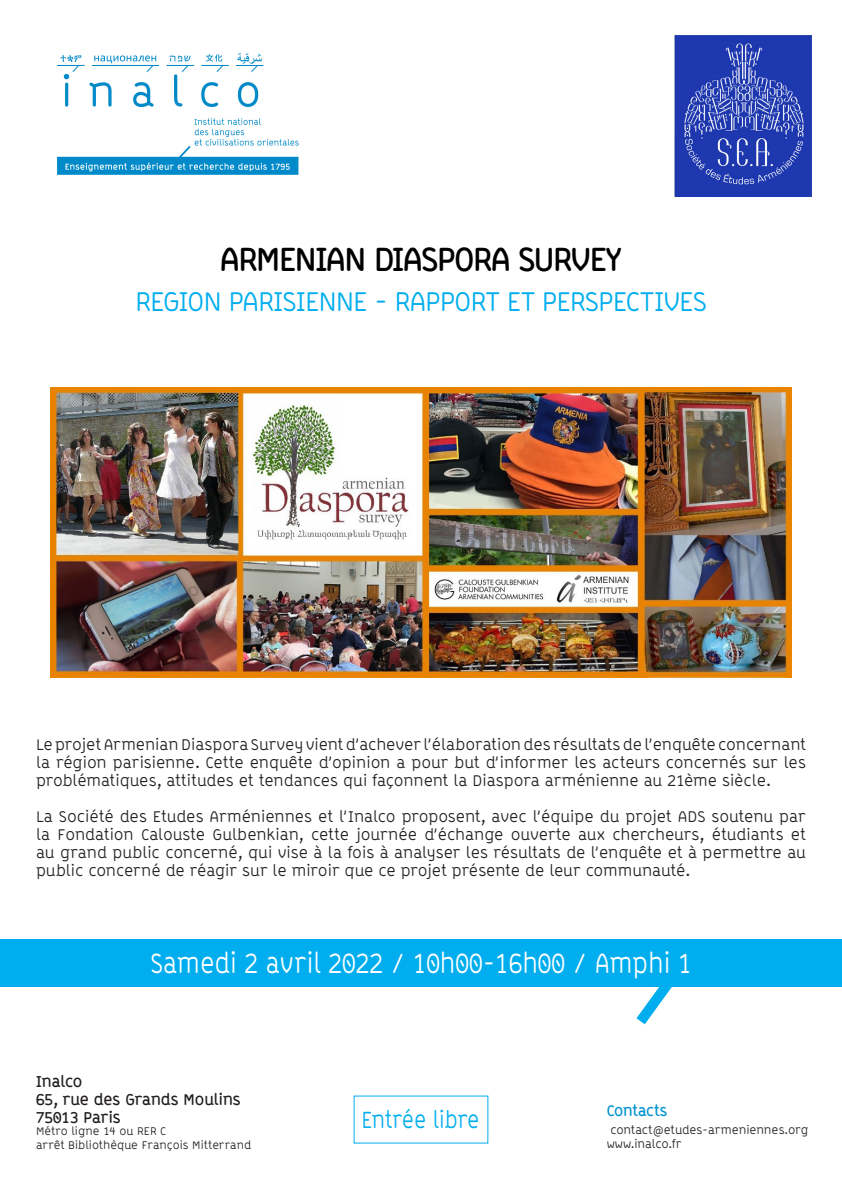
<style>
.page{position:relative;width:842px;height:1191px;background:#fff}
.page>*{position:absolute;margin:0;border:0;box-sizing:border-box;transform-origin:0 0}
.t1{font:700 33px "ABB Line";letter-spacing:-.04em;color:#000}
.t2{font:28.8px "ABB Line";color:#fff;scale:.87 1}
.t3{font:28px "ABB Line";letter-spacing:-.04em;color:#00aeef}
.t4{font:24.1px "ABB Line";letter-spacing:-.015em;color:#00aeef;scale:.87 1}
.t5{font:16px/18px "ABB Line";color:#231f20;text-align:justify}
.t6{font:700 15.5px/18px "ABB Line";letter-spacing:.005em;color:#231f20}
.t7{font:700 15px "ABB Line";letter-spacing:-.015em;color:#0093d0}
.t8{font:12px/14.4px "ABB Line";color:#231f20}
.t9{font:11.5px/14.2px "ABB Line";letter-spacing:.005em;color:#231f20}
</style>
<div class="page">
<div style="left:0;top:939px;width:842px;height:47px;background:#00aeef"></div>
<svg style="left:636px;top:986px;width:37px;height:38px"></svg>
<img style="left:50px;top:388px;width:742px;height:290px">
<img style="left:674px;top:35px;width:137px;height:162px">
<img style="left:57px;top:53px;width:242px;height:122px">
<h1 class="t1" style="left:220px;top:240px;width:404px">ARMENIAN DIASPORA SURVEY</h1>
<h3 class="t3" style="left:135px;top:286px;width:573px">REGION PARISIENNE - RAPPORT ET PERSPECTIVES</h3>
<p class="t5" style="left:36px;top:735px;width:771px">Le projet Armenian Diaspora Survey vient d’achever l’élaboration des résultats de l’enquête concernant la région parisienne. Cette enquête d’opinion a pour but d’informer les acteurs concernés sur les problématiques, attitudes et tendances qui façonnent la Diaspora arménienne au 21ème siècle.</p>
<p class="t5" style="left:36px;top:807px;width:771px">La Société des Etudes Arméniennes et l’Inalco proposent, avec l’équipe du projet ADS soutenu par la Fondation Calouste Gulbenkian, cette journée d’échange ouverte aux chercheurs, étudiants et au grand public concerné, qui vise à la fois à analyser les résultats de l’enquête et à permettre au public concerné de réagir sur le miroir que ce projet présente de leur communauté.</p>
<h2 class="t2" style="left:150px;top:946px;width:624px">Samedi 2 avril 2022 / 10h00-16h00 / Amphi 1</h2>
<p class="t6" style="left:36px;top:1072px;width:206px">Inalco<br>65, rue des Grands Moulins<br>75013 Paris</p>
<p class="t9" style="left:36px;top:1123px;width:217px">Métro ligne 14 ou RER C<br>arrêt Bibliothèque François Mitterrand</p>
<h3 class="t4" style="left:361px;top:1105px;width:137px">Entrée libre</h3>
<p class="t7" style="left:607px;top:1102px;width:62px">Contacts</p>
<p class="t8" style="left:607px;top:1122px;width:203px;text-indent:4px">contact@etudes-armeniennes.org www.inalco.fr</p>
</div>
